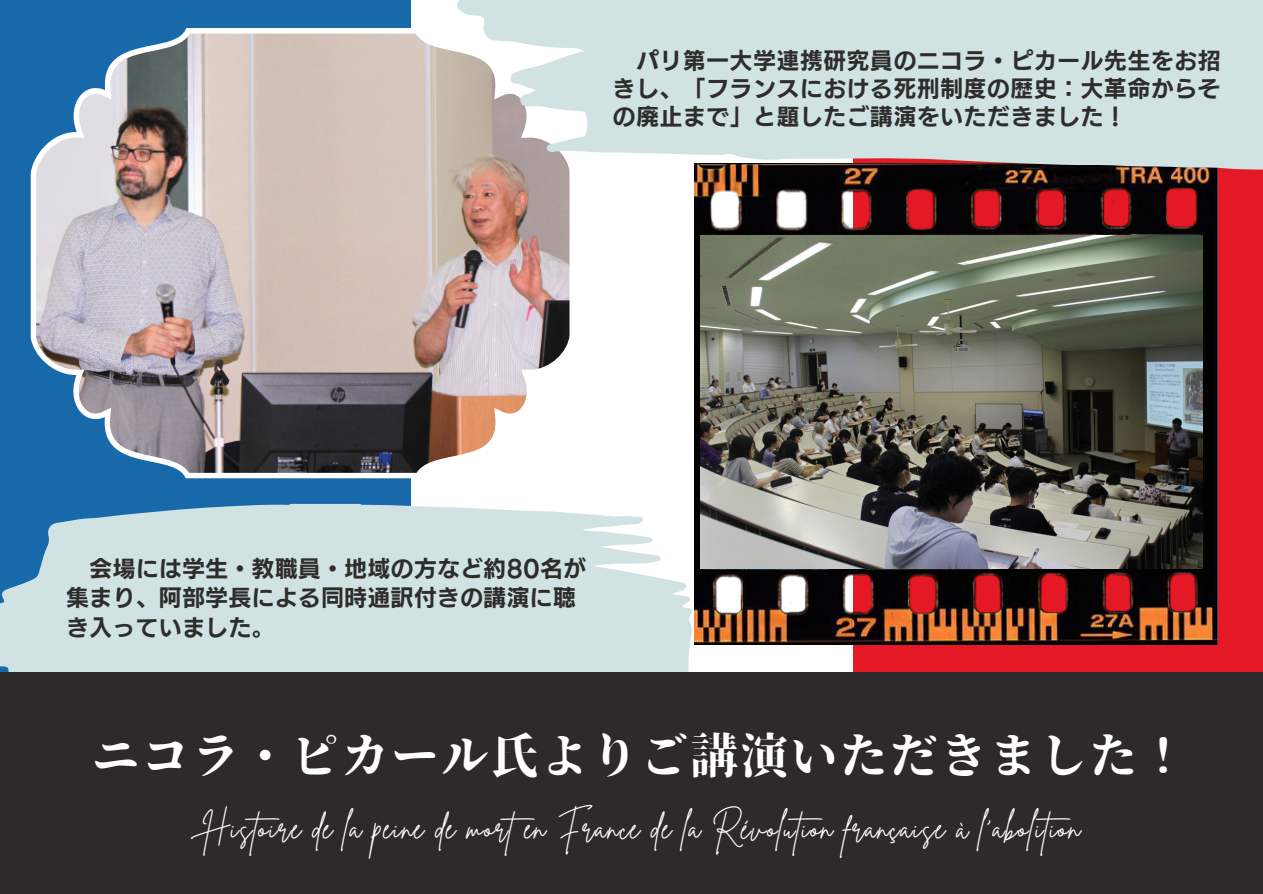
<style>
.page{position:relative;width:1263px;height:894px;background:#fff}
.page>*{position:absolute;margin:0;border:0;box-sizing:border-box;transform-origin:0 0}
.t1{font:48px "Soukou Mincho";letter-spacing:.04em;color:#fff}
.t2{font:30.6px "Brittany Signature";letter-spacing:.04em;color:#fff}
.t3{font:22.5px/28px "Canva UD Kakugo Large Pr 6 N B";letter-spacing:.035em;color:#2d2d2c;text-align:justify}
</style>
<div class="page">
<div style="left:0;top:0;width:411px;height:672px;background:#1869aa"></div>
<div style="left:853px;top:0;width:410px;height:672px;background:#e51925"></div>
<img style="left:31px;top:28px;width:539px;height:450px">
<img style="left:694px;top:172px;width:524px;height:472px">
<img style="left:700px;top:235px;width:502px;height:333px">
<svg style="left:457px;top:0;width:806px;height:172px;background:#ccd9d8"></svg>
<svg style="left:0;top:503px;width:692px;height:169px;background:#c9dddf"></svg>
<div style="left:0;top:672px;width:1263px;height:221px;background:#2e2a2b"></div>
<p class="t3" style="left:613px;top:46px;width:609px;text-indent:23px">パリ第一大学連携研究員のニコラ・ピカール先生をお招きし、「フランスにおける死刑制度の歴史：大革命からその廃止まで」と題したご講演をいただきました！</p>
<p class="t3" style="left:66px;top:553px;width:521px;line-height:29.2px;text-align:left;text-indent:23px">会場には学生・教職員・地域の方など約80名が集まり、阿部学長による同時通訳付きの講演に聴き入っていました。</p>
<p class="t1" style="left:92px;top:730px;width:1097px">ニコラ・ピカール氏よりご講演いただきました！</p>
<p class="t2" style="left:204px;top:807px;width:878px">Histoire de la peine de morten France de la Révolution française à l’abolition</p>
</div>
